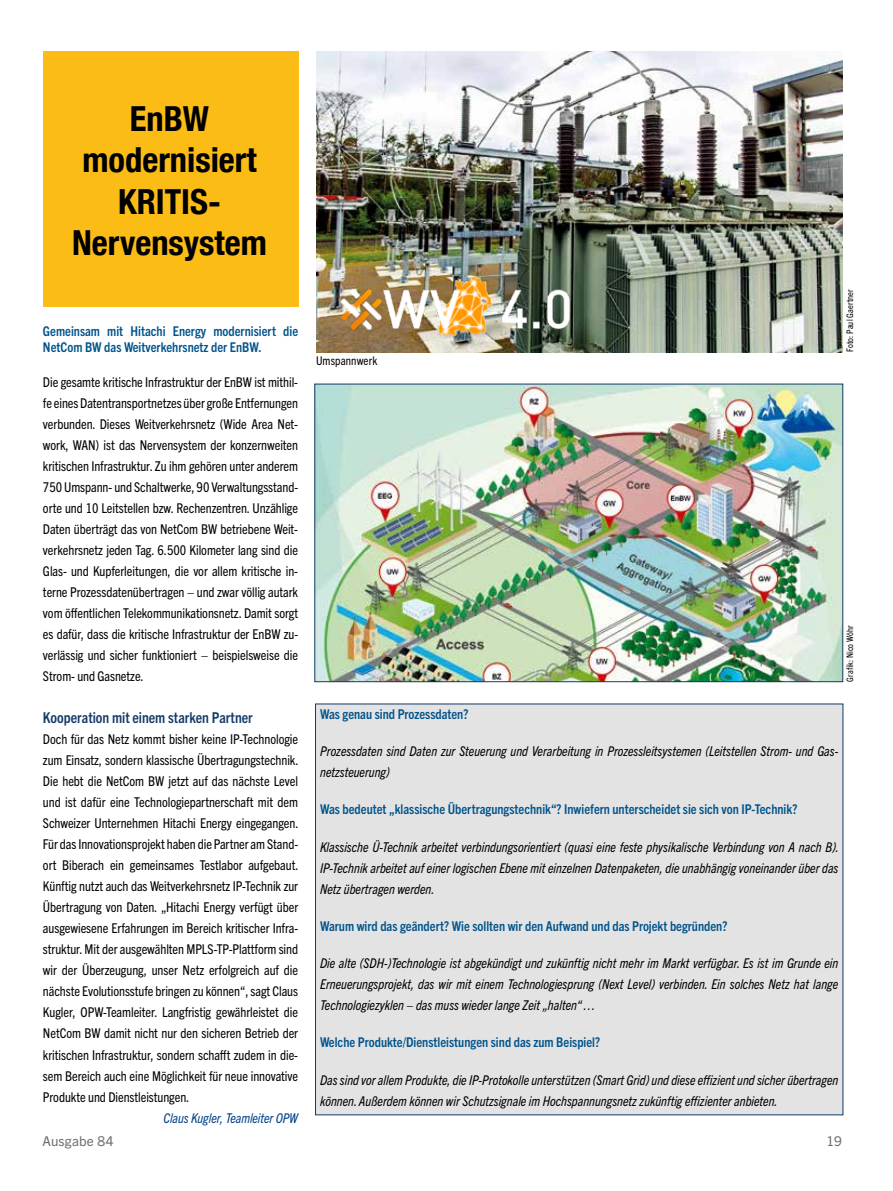
<style>
.page{position:relative;width:893px;height:1191px;background:#fff}
.page>*{position:absolute;margin:0;border:0;box-sizing:border-box;transform-origin:0 0}
.t1{font:700 condensed 34.5px/41.4px "Helvetica Neue LT";color:#000;text-align:center}
.t2{font:700 condensed 15px "Trade Gothic Next LT Pro";color:#133a68}
.t3{font:condensed 13.5px/21px "Trade Gothic Next LT Pro";letter-spacing:-.005em;color:#000;text-align:justify}
.t4{font:italic condensed 13.5px/21px "Trade Gothic Next LT Pro";color:#000}
.t5{font:700 condensed 13.5px/16.2px "Trade Gothic Next LT Pro";color:#00538b}
.t6{font:italic condensed 13.5px "Trade Gothic Next LT Pro";letter-spacing:-.005em;color:#004188}
.t7{font:13.5px "Trade Gothic Next LT Pro";letter-spacing:.01em;color:#6e6e6e}
.t8{font:condensed 12px "Trade Gothic Next LT Pro";letter-spacing:.01em;color:#000}
.t9{font:condensed 9px "Trade Gothic Next LT Pro";letter-spacing:.01em;color:#000}
</style>
<div class="page">
<div style="left:43px;top:52px;width:255px;height:255px;background:#fbbc16"></div>
<img style="left:316px;top:51px;width:526px;height:302px">
<div style="left:315px;top:704px;width:528px;height:410px;background:#e3e3e3"></div>
<img style="left:342px;top:258px;width:257px;height:91px">
<img style="left:316px;top:386px;width:525px;height:294px">
<div style="left:314px;top:384px;width:529px;height:298px;border:1px solid #133a68"></div>
<h1 class="t1" style="left:72px;top:98px;width:196px">EnBW modernisiert<br>KRITIS-<br>Nervensystem</h1>
<p class="t5" style="left:43px;top:322px;width:257px">Gemeinsam mit Hitachi Energy modernisiert die<br>NetCom BW das Weitverkehrsnetz der EnBW.</p>
<p class="t3" style="left:43px;top:371px;width:257px">Die gesamte kritische Infrastruktur der EnBW ist mithil&shy;fe eines Datentransportnetzes über große Entfernungen verbunden. Dieses Weitverkehrsnetz (Wide Area Net&shy;work, WAN) ist das Nervensystem der konzernweiten kritischen Infrastruktur. Zu ihm gehören unter anderem 750 Umspann- und Schaltwerke, 90 Verwaltungsstand&shy;orte und 10 Leitstellen bzw. Rechenzentren. Unzählige Daten überträgt das von NetCom BW betriebene Weit&shy;verkehrsnetz jeden Tag. 6.500 Kilometer lang sind die Glas- und Kupferleitungen, die vor allem kritische in&shy;terne Prozessdatenübertragen – und zwar völlig autark vom öffentlichen Telekommunikationsnetz. Damit sorgt es dafür, dass die kritische Infrastruktur der EnBW zu&shy;verlässig und sicher funktioniert – beispielsweise die Strom- und Gasnetze.</p>
<p class="t2" style="left:43px;top:707px;width:211px">Kooperation mit einem starken Partner</p>
<p class="t3" style="left:43px;top:728px;width:257px">Doch für das Netz kommt bisher keine IP-Technologie zum Einsatz, sondern klassische Übertragungstechnik.<br>Die hebt die NetCom BW jetzt auf das nächste Level und ist dafür eine Technologiepartnerschaft mit dem Schweizer Unternehmen Hitachi Energy eingegangen.<br>Für das Innovationsprojekt haben die Partner am Stand&shy;ort Biberach ein gemeinsames Testlabor aufgebaut.<br>Künftig nutzt auch das Weitverkehrsnetz IP-Technik zur Übertragung von Daten. „Hitachi Energy verfügt über ausgewiesene Erfahrungen im Bereich kritischer Infra&shy;struktur. Mit der ausgewählten MPLS-TP-Plattform sind wir der Überzeugung, unser Netz erfolgreich auf die nächste Evolutionsstufe bringen zu können“, sagt Claus Kugler, OPW-Teamleiter. Langfristig gewährleistet die NetCom BW damit nicht nur den sicheren Betrieb der kritischen Infrastruktur, sondern schafft zudem in die&shy;sem Bereich auch eine Möglichkeit für neue innovative Produkte und Dienstleistungen.</p>
<p class="t6" style="left:163px;top:1108px;width:136px">Claus Kugler, Teamleiter OPW</p>
<p class="t8" style="left:316px;top:352px;width:63px">Umspannwerk</p>
<p class="t9" style="left:844px;top:352px;width:64px;rotate:-90deg">Foto: Paul Gaertner</p>
<p class="t9" style="left:844px;top:681px;width:58px;rotate:-90deg">Grafik: Nico Wöhr</p>
<p class="t5" style="left:320px;top:705px;width:150px">Was genau sind Prozessdaten?</p>
<p class="t4" style="left:320px;top:740px;width:520px">Prozessdaten sind Daten zur Steuerung und Verarbeitung in Prozessleitsystemen (Leitstellen Strom- und Gas&shy;netzsteuerung)</p>
<p class="t5" style="left:320px;top:800px;width:479px">Was bedeutet „klassische Übertragungstechnik“? Inwiefern unterscheidet sie sich von IP-Technik?</p>
<p class="t4" style="left:320px;top:835px;width:520px;text-align:justify">Klassische Ü-Technik arbeitet verbindungsorientiert (quasi eine feste physikalische Verbindung von A nach B).<br>IP-Technik arbeitet auf einer logischen Ebene mit einzelnen Datenpaketen, die unabhängig voneinander über das Netz übertragen werden.</p>
<p class="t5" style="left:320px;top:917px;width:409px">Warum wird das geändert? Wie sollten wir den Aufwand und das Projekt begründen?</p>
<p class="t4" style="left:320px;top:952px;width:520px;text-align:justify">Die alte (SDH-)Technologie ist abgekündigt und zukünftig nicht mehr im Markt verfügbar. Es ist im Grunde ein Erneuerungsprojekt, das wir mit einem Technologiesprung (Next Level) verbinden. Ein solches Netz hat lange Technologiezyklen – das muss wieder lange Zeit „halten“ …</p>
<p class="t5" style="left:320px;top:1033px;width:282px">Welche Produkte/Dienstleistungen sind das zum Beispiel?</p>
<p class="t4" style="left:320px;top:1068px;width:520px">Das sind vor allem Produkte, die IP-Protokolle unterstützen (Smart Grid) und diese effizient und sicher übertragen können. Außerdem können wir Schutzsignale im Hochspannungsnetz zukünftig effizienter anbieten.</p>
<p class="t7" style="left:43px;top:1131px;width:73px">Ausgabe 84</p>
<p class="t7" style="left:827px;top:1131px;width:17px">19</p>
</div>
